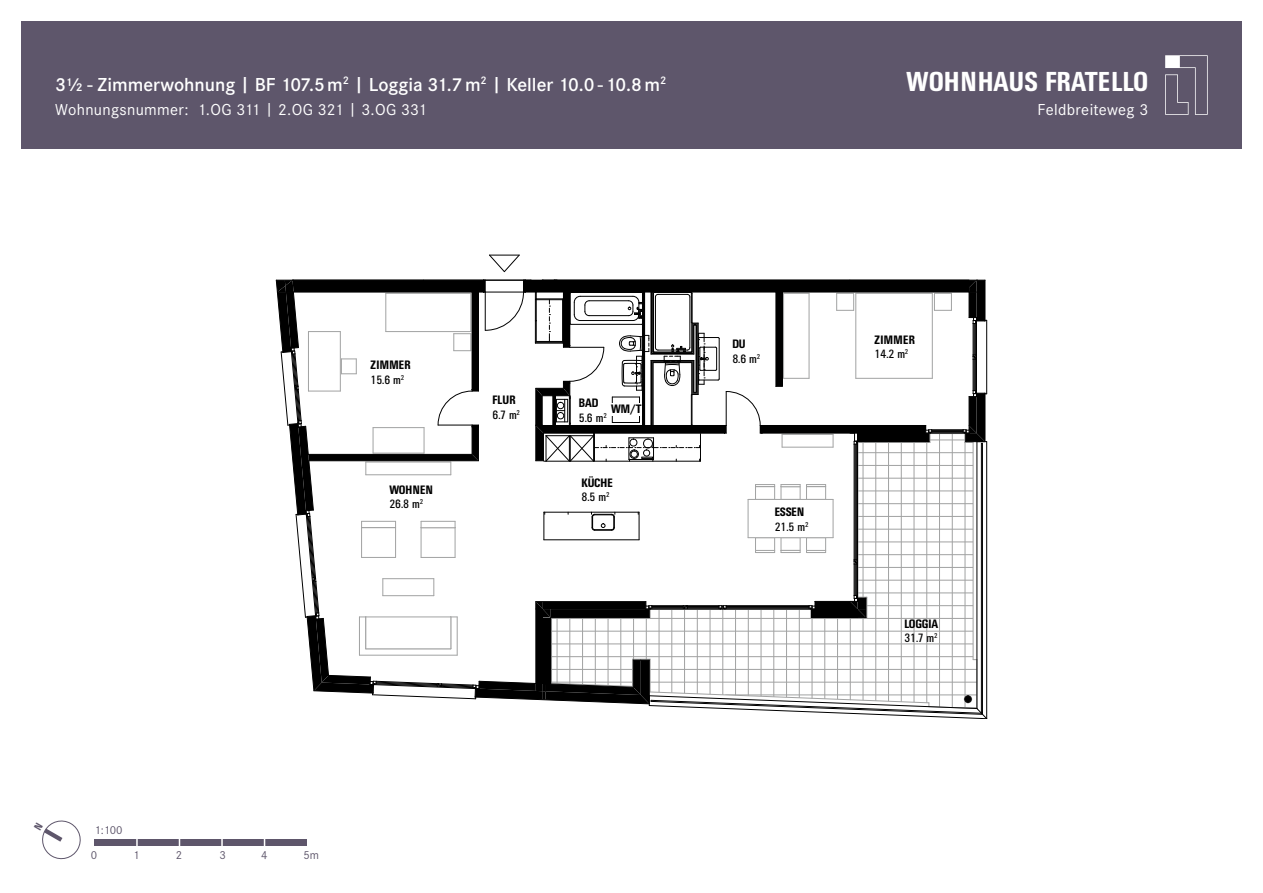
<style>
.page{position:relative;width:1263px;height:893px;background:#fff}
.page>*{position:absolute;margin:0;border:0;box-sizing:border-box;transform-origin:0 0}
.t1{font:500 condensed 27px "UN11";letter-spacing:.02em;color:#fff}
.t2{font:600 19.5px "Corporate S";color:#fff}
.t3{font:16.5px "Corporate S";letter-spacing:.02em;color:#fff}
.t4{font:500 condensed 12px/14.4px "UN11";letter-spacing:.04em;color:#000}
.t5{font:condensed 12px/14.4px "UN11";color:#000}
.t6{font:12px/24.9px "Corporate S";color:#5e566b}
.s1{font-weight:400}
.s2{font-weight:500}
</style>
<div class="page">
<svg style="left:276px;top:279px;width:711px;height:440px"></svg>
<div style="left:631px;top:451px;width:7px;height:7px;border:1px solid #000;border-radius:50%"></div>
<div style="left:630px;top:439px;width:7px;height:7px;border:1px solid #000;border-radius:50%"></div>
<div style="left:643px;top:439px;width:10px;height:9px;border:1px solid #000;border-radius:50%"></div>
<div style="left:643px;top:450px;width:7px;height:6px;border:1px solid #000;border-radius:50%"></div>
<div style="left:630px;top:450px;width:9px;height:9px;border:1px solid #000;border-radius:50%"></div>
<svg style="left:489px;top:255px;width:31px;height:17px"></svg>
<hr style="left:276px;top:280px;width:709px;height:1px;background:#000">
<div style="left:611px;top:403px;width:31px;height:12px;background:#fff"></div>
<div style="left:94px;top:840px;width:213px;height:6px;background:#5e566b"></div>
<svg style="left:136px;top:839px;width:2px;height:7px"></svg>
<svg style="left:221px;top:839px;width:2px;height:7px"></svg>
<div style="left:21px;top:21px;width:1221px;height:128px;background:#5e566b"></div>
<svg style="left:1165px;top:55px;width:43px;height:60px"></svg>
<svg style="left:42px;top:820px;width:39px;height:40px"></svg>
<h2 class="t2" style="left:55px;top:73px;width:612px">3½ - Zimmerwohnung | BF 107.5m<sup>2</sup> | Loggia 31.7m<sup>2</sup> | Keller 10.0 -10.8m<sup>2</sup></h2>
<h3 class="t3" style="left:55px;top:100px;width:373px">Wohnungsnummer: 1.OG 311 | 2.OG 321 | 3.OG 331</h3>
<h1 class="t1" style="left:907px;top:66px;width:243px">WOHNHAUS FRATELLO</h1>
<h3 class="t3" style="left:1037px;top:100px;width:112px">Feldbreiteweg 3</h3>
<p class="t4" style="left:370px;top:358px;width:42px">ZIMMER<br><span class="s1">15.6 m</span><sup>2</sup></p>
<p class="t4" style="left:493px;top:393px;width:29px">FLUR<br><span class="s1">6.7 m</span><sup>2</sup></p>
<p class="t5" style="left:579px;top:396px;width:29px"><span class="s2">BAD<br></span>5.6 m<sup>2</sup></p>
<p class="t4" style="left:611px;top:402px;width:32px">WM/T</p>
<p class="t4" style="left:389px;top:482px;width:45px">WOHNEN<br><span class="s1">26.8 m</span><sup>2</sup></p>
<p class="t4" style="left:581px;top:475px;width:33px">KÜCHE<br><span class="s1">8.5 m</span><sup>2</sup></p>
<p class="t6" style="left:91px;top:818px;width:33px;text-indent:4px">1:100<br>0</p>
<p class="t6" style="left:133px;top:843px;width:8px">1</p>
<p class="t6" style="left:176px;top:843px;width:8px">2</p>
<p class="t6" style="left:219px;top:843px;width:8px">3</p>
<p class="t6" style="left:261px;top:843px;width:8px">4</p>
<p class="t6" style="left:303px;top:843px;width:17px">5m</p>
<p class="t5" style="left:732px;top:337px;width:29px"><span class="s2">DU<br></span>8.6 m<sup>2</sup></p>
<p class="t4" style="left:775px;top:505px;width:35px">ESSEN<br><span class="s1">21.5 m</span><sup>2</sup></p>
<p class="t4" style="left:875px;top:332px;width:42px">ZIMMER<br><span class="s1">14.2 m</span><sup>2</sup></p>
<p class="t4" style="left:904px;top:616px;width:35px">LOGGIA<br><span class="s1">31.7 m</span><sup>2</sup></p>
</div>
